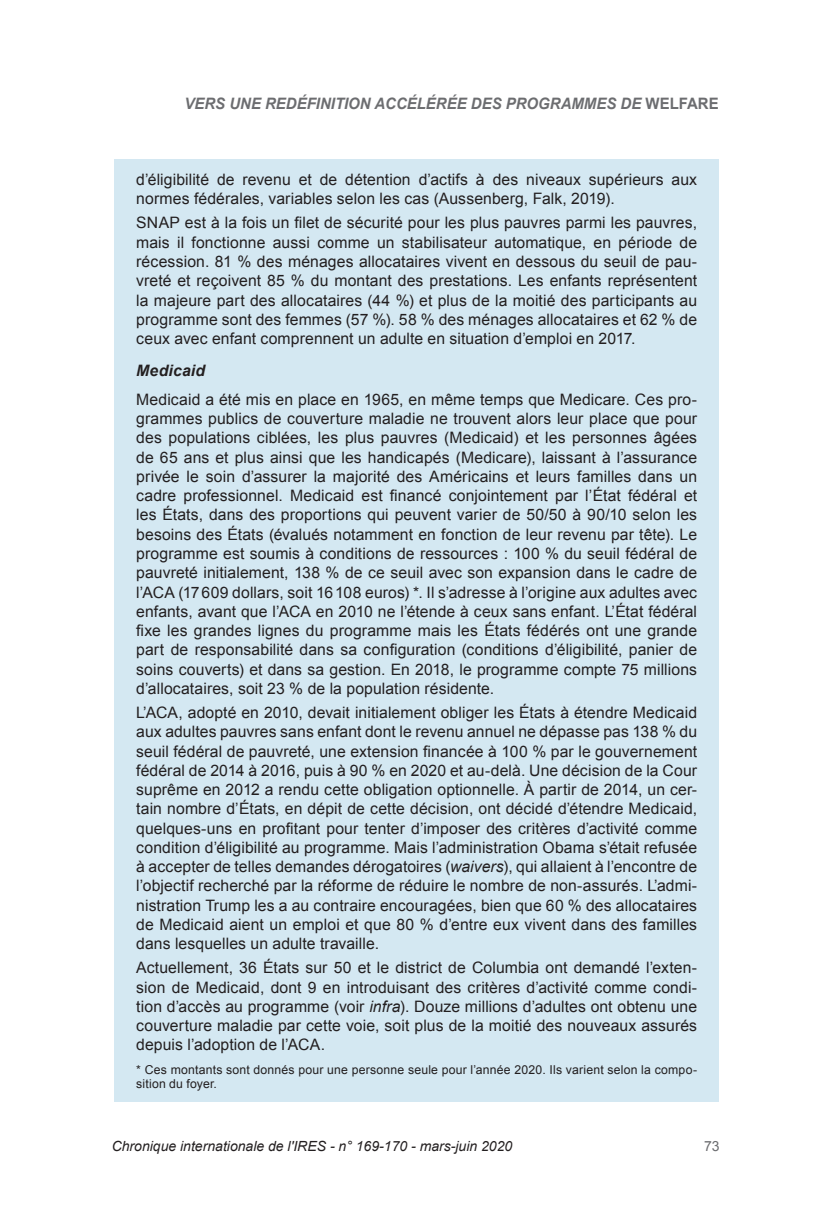
<style>
.page{position:relative;width:814px;height:1211px;background:#fff}
.page>*{position:absolute;margin:0;border:0;box-sizing:border-box;transform-origin:0 0}
.ENCADRE{font:15.75px/19.2px "Arial";letter-spacing:.005em;color:#231f20;text-align:justify}
.t1{font:italic 700 15.75px "Arial";color:#6c6d70;scale:.95 1}
.Encadré_1er_sous_tit{font:italic 700 15.75px "Arial";letter-spacing:.01em;color:#231f20}
.t2{font:italic 14px "Arial";color:#231f20}
.t3{font:14px "Arial";color:#6c6d70}
.Encadre_source{font:12.25px/14px "Arial";letter-spacing:.015em;color:#231f20}
.s1{font-style:normal}
.s2{font-style:italic}
</style>
<div class="page">
<div style="left:114px;top:159px;width:605px;height:942px;background:#d4e8f2"></div>
<p class="t1" style="left:184px;top:93px;width:564px">VERS UNE REDÉFINITION ACCÉLÉRÉE DES PROGRAMMES DE <span class="s1">WELFARE</span></p>
<p class="ENCADRE" style="left:136px;top:170px;width:562px">d’éligibilité de revenu et de détention d’actifs à des niveaux supérieurs aux normes fédérales, variables selon les cas (Aussenberg, Falk, 2019).</p>
<p class="ENCADRE" style="left:136px;top:213px;width:562px">SNAP est à la fois un filet de sécurité pour les plus pauvres parmi les pauvres, mais il fonctionne aussi comme un stabilisateur automatique, en période de récession. 81 % des ménages allocataires vivent en dessous du seuil de pau&shy;vreté et reçoivent 85 % du montant des prestations. Les enfants représentent la majeure part des allocataires (44 %) et plus de la moitié des participants au programme sont des femmes (57 %). 58 % des ménages allocataires et 62 % de ceux avec enfant comprennent un adulte en situation d’emploi en 2017.</p>
<p class="Encadré_1er_sous_tit" style="left:136px;top:360px;width:70px">Medicaid</p>
<p class="ENCADRE" style="left:136px;top:390px;width:562px">Medicaid a été mis en place en 1965, en même temps que Medicare. Ces pro&shy;grammes publics de couverture maladie ne trouvent alors leur place que pour des populations ciblées, les plus pauvres (Medicaid) et les personnes âgées de 65 ans et plus ainsi que les handicapés (Medicare), laissant à l’assurance privée le soin d’assurer la majorité des Américains et leurs familles dans un cadre professionnel. Medicaid est financé conjointement par l’État fédéral et les États, dans des proportions qui peuvent varier de 50/50 à 90/10 selon les besoins des États (évalués notamment en fonction de leur revenu par tête). Le programme est soumis à conditions de ressources : 100 % du seuil fédéral de pauvreté initialement, 138 % de ce seuil avec son expansion dans le cadre de l’ACA (17609 dollars, soit 16108 euros) *. Il s’adresse à l’origine aux adultes avec enfants, avant que l’ACA en 2010 ne l’étende à ceux sans enfant. L’État fédéral fixe les grandes lignes du programme mais les États fédérés ont une grande part de responsabilité dans sa configuration (conditions d’éligibilité, panier de soins couverts) et dans sa gestion. En 2018, le programme compte 75 millions d’allocataires, soit 23 % de la population résidente.</p>
<p class="ENCADRE" style="left:136px;top:703px;width:562px">L’ACA, adopté en 2010, devait initialement obliger les États à étendre Medicaid aux adultes pauvres sans enfant dont le revenu annuel ne dépasse pas 138 % du seuil fédéral de pauvreté, une extension financée à 100 % par le gouvernement fédéral de 2014 à 2016, puis à 90 % en 2020 et au-delà. Une décision de la Cour suprême en 2012 a rendu cette obligation optionnelle. À partir de 2014, un cer&shy;tain nombre d’États, en dépit de cette décision, ont décidé d’étendre Medicaid, quelques-uns en profitant pour tenter d’imposer des critères d’activité comme condition d’éligibilité au programme. Mais l’administration Obama s’était refusée à accepter de telles demandes dérogatoires (<span class="s2">waivers</span>), qui allaient à l’encontre de l’objectif recherché par la réforme de réduire le nombre de non-assurés. L’admi&shy;nistration Trump les a au contraire encouragées, bien que 60 % des allocataires de Medicaid aient un emploi et que 80 % d’entre eux vivent dans des familles dans lesquelles un adulte travaille.</p>
<p class="ENCADRE" style="left:136px;top:958px;width:562px">Actuellement, 36 États sur 50 et le district de Columbia ont demandé l’exten&shy;sion de Medicaid, dont 9 en introduisant des critères d’activité comme condi&shy;tion d’accès au programme (voir <span class="s2">infra</span>). Douze millions d’adultes ont obtenu une couverture maladie par cette voie, soit plus de la moitié des nouveaux assurés depuis l’adoption de l’ACA.</p>
<p class="Encadre_source" style="left:136px;top:1063px;width:562px">* Ces montants sont donnés pour une personne seule pour l’année 2020. Ils varient selon la compo&shy;sition du foyer.</p>
<p class="t2" style="left:112px;top:1137px;width:402px">Chronique internationale de l'IRES - n° 169-170 - mars-juin 2020</p>
<p class="t3" style="left:704px;top:1137px;width:17px">73</p>
</div>
